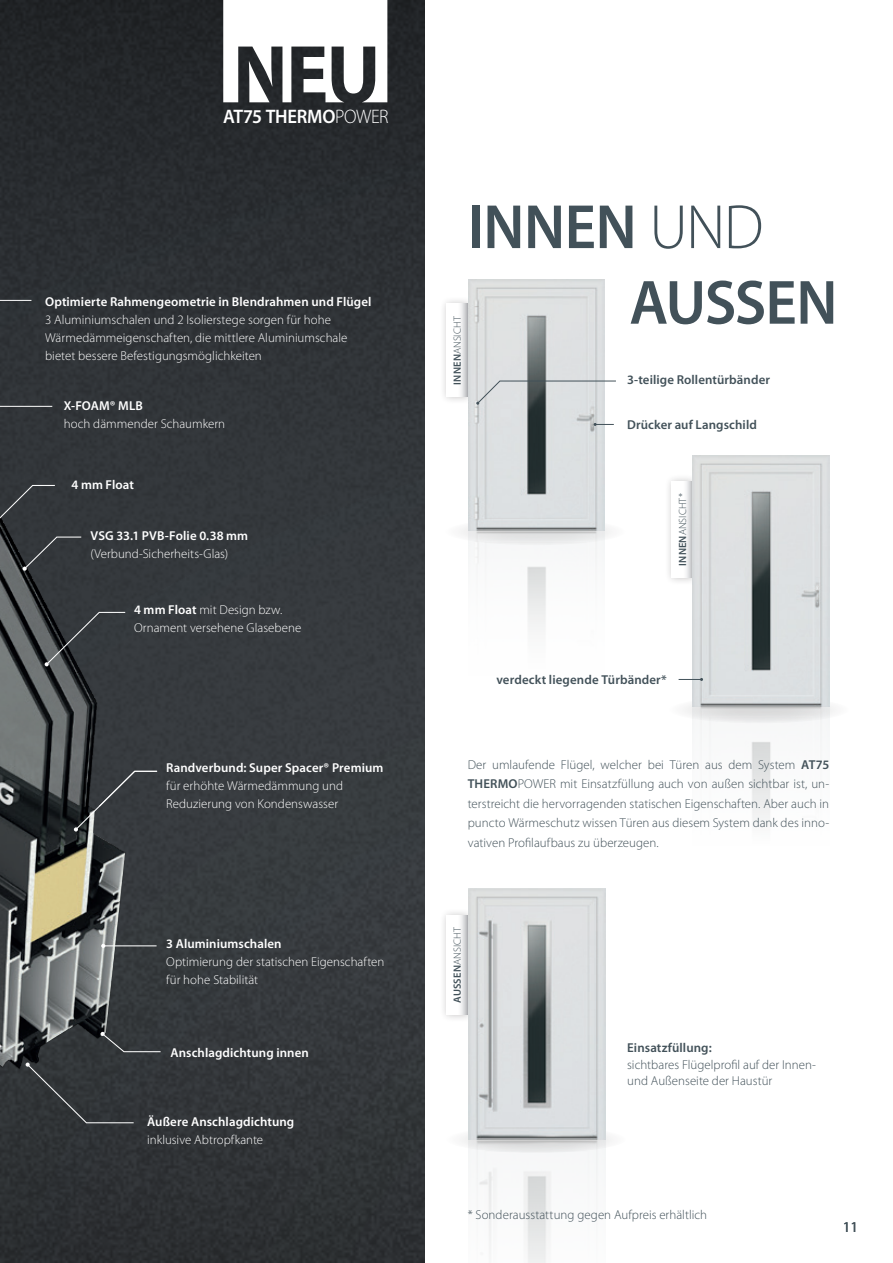
<style>
.page{position:relative;width:893px;height:1263px;background:#fff}
.page>*{position:absolute;margin:0;border:0;box-sizing:border-box;transform-origin:0 0}
.t1{font:600 63px/75.6px "Myriad Pro";letter-spacing:-.01em;color:#425159}
.t2{font:600 19.65px "Myriad Pro";letter-spacing:-.015em;color:#fff;scale:.95 1}
.t3{font:15px "Myriad Pro";color:#425159}
.t4{font:300 12.9px/18px "Myriad Pro";color:#fff}
.t5{font:300 12.9px/19.6px "Myriad Pro";color:#425159;text-align:justify}
.t6{font:600 12.9px "Myriad Pro";letter-spacing:.005em;color:#fff}
.t7{font:600 12.9px "Myriad Pro";letter-spacing:.01em;color:#425159}
.t8{font:300 10.5px "Myriad Pro";letter-spacing:.005em;color:#425159}
.s1{font-weight:300}
.s2{font-weight:600}
</style>
<div class="page">
<div style="left:0;top:0;width:893px;height:1263px;background:#231f20;opacity:.75"></div>
<div style="left:425px;top:0;width:468px;height:1263px;background:#fff"></div>
<img style="left:0;top:219px;width:227px;height:1039px">
<img style="left:0;top:515px;width:125px;height:553px">
<div style="left:439px;top:296px;width:36px;height:108px;background:#231f20;opacity:.25"></div>
<svg style="left:446px;top:304px;width:22px;height:93px"></svg>
<div style="left:439px;top:907px;width:36px;height:115px;background:#231f20;opacity:.25"></div>
<svg style="left:446px;top:915px;width:22px;height:100px"></svg>
<img style="left:693px;top:455px;width:136px;height:367px">
<svg style="left:668px;top:696px;width:182px;height:27px;fill:#dddfe1"></svg>
<svg style="left:45px;top:611px;width:81px;height:55px;background:#3a3d41"></svg>
<svg style="left:74px;top:770px;width:84px;height:61px;background:#3c4043"></svg>
<div style="left:26px;top:1062px;width:109px;height:62px;background:#313538"></div>
<svg style="left:101px;top:1032px;width:61px;height:21px"></svg>
<hr style="left:103px;top:945px;width:54px;height:1px;background:#fff">
<svg style="left:101px;top:944px;width:4px;height:4px"></svg>
<svg style="left:0;top:406px;width:82px;height:165px;background:#363a3d"></svg>
<div style="left:0;top:300px;width:32px;height:99px;background:#2f3337"></div>
<svg style="left:223px;top:0;width:164px;height:102px"></svg>
<div style="left:444px;top:518px;width:182px;height:27px;background:#f9f9f9;border-radius:50%"></div>
<img style="left:468px;top:279px;width:137px;height:351px">
<svg style="left:594px;top:423px;width:20px;height:3px"></svg>
<img style="left:469px;top:888px;width:136px;height:375px">
<svg style="left:445px;top:1126px;width:182px;height:27px"></svg>
<div style="left:664px;top:474px;width:37px;height:111px;background:#231f20;opacity:.25"></div>
<svg style="left:672px;top:481px;width:21px;height:97px"></svg>
<svg style="left:679px;top:678px;width:24px;height:3px"></svg>
<svg style="left:476px;top:380px;width:140px;height:25px;background:#c4c8c9"></svg>
<h2 class="t2" style="left:223px;top:104px;width:176px">AT75 THERMO<span class="s1">POWER</span></h2>
<p class="t6" style="left:45px;top:293px;width:328px">Optimierte Rahmengeometrie in Blendrahmen und Flügel</p>
<p class="t4" style="left:45px;top:310px;width:304px">3 Aluminiumschalen und 2 Isolierstege sorgen für hohe<br>Wärmedämmeigenschaften, die mittlere Aluminiumschale bietet bessere Befestigungsmöglichkeiten</p>
<p class="t6" style="left:64px;top:398px;width:81px">X-FOAM® MLB</p>
<p class="t4" style="left:64px;top:415px;width:163px">hoch dämmender Schaumkern</p>
<p class="t6" style="left:71px;top:476px;width:64px">4 mm Float</p>
<p class="t6" style="left:91px;top:527px;width:159px">VSG 33.1 PVB-Folie 0.38 mm</p>
<p class="t4" style="left:91px;top:544px;width:139px">(Verbund-Sicherheits-Glas)</p>
<p class="t4" style="left:134px;top:601px;width:169px"><span class="s2">4 mm Float</span> mit Design bzw.<br>Ornament versehene Glasebene</p>
<p class="t6" style="left:166px;top:760px;width:219px">Randverbund: Super Spacer® Premium</p>
<p class="t4" style="left:166px;top:777px;width:178px">für erhöhte Wärmedämmung und<br>Reduzierung von Kondenswasser</p>
<p class="t6" style="left:166px;top:936px;width:117px">3 Aluminiumschalen</p>
<p class="t4" style="left:166px;top:953px;width:220px">Optimierung der statischen Eigenschaften für hohe Stabilität</p>
<p class="t6" style="left:171px;top:1044px;width:140px">Anschlagdichtung innen</p>
<p class="t6" style="left:147px;top:1113px;width:149px">Äußere Anschlagdichtung</p>
<p class="t4" style="left:147px;top:1130px;width:118px">inklusive Abtropfkante</p>
<p class="t8" style="left:451px;top:384px;width:70px;rotate:-90deg"><span class="s2">INNEN</span>ANSICHT</p>
<h1 class="t1" style="left:629px;top:188px;width:210px;text-indent:-162px">INNEN <span class="s1">UND<br></span>AUSSEN</h1>
<p class="t7" style="left:627px;top:372px;width:144px">3-teilige Rollentürbänder</p>
<p class="t7" style="left:627px;top:416px;width:131px">Drücker auf Langschild</p>
<p class="t8" style="left:676px;top:566px;width:74px;rotate:-90deg"><span class="s2">INNEN</span>ANSICHT*</p>
<p class="t7" style="left:496px;top:671px;width:172px">verdeckt liegende Türbänder*</p>
<p class="t5" style="left:468px;top:754px;width:363px">Der umlaufende Flügel, welcher bei Türen aus dem System <span class="s2">AT75<br>THERMO</span>POWER mit Einsatzfüllung auch von außen sichtbar ist, un&shy;terstreicht die hervorragenden statischen Eigenschaften. Aber auch in puncto Wärmeschutz wissen Türen aus diesem System dank des inno&shy;vativen Profilaufbaus zu überzeugen.</p>
<p class="t8" style="left:451px;top:1002px;width:77px;rotate:-90deg"><span class="s2">AUSSEN</span>ANSICHT</p>
<p class="t7" style="left:627px;top:1040px;width:86px">Einsatzfüllung:</p>
<p class="t5" style="left:627px;top:1056px;width:190px;line-height:16.5px">sichtbares Flügelprofil auf der Innen&shy;und Außenseite der Haustür</p>
<p class="t5" style="left:468px;top:1204px;width:241px">* Sonderausstattung gegen Aufpreis erhältlich</p>
<p class="t3" style="left:843px;top:1218px;width:17px">11</p>
</div>
